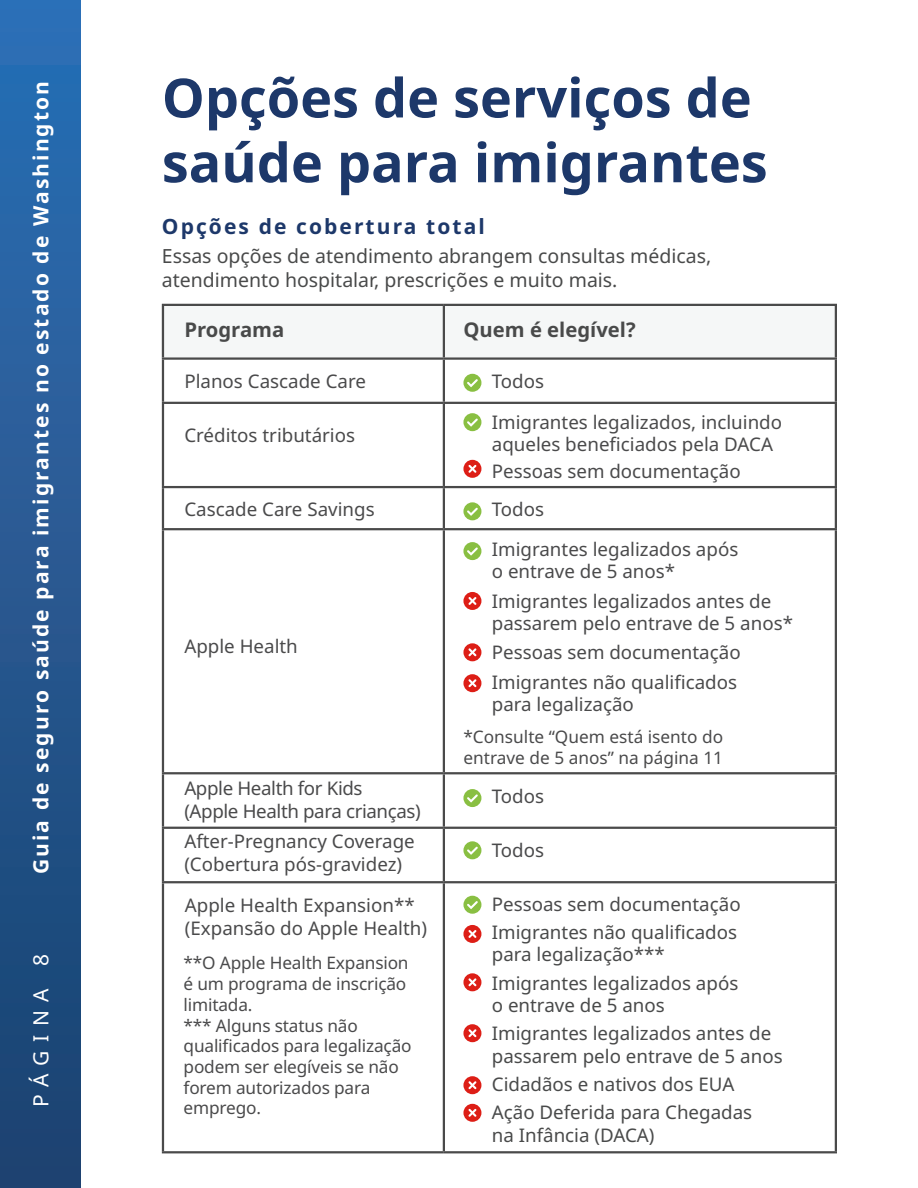
<style>
.page{position:relative;width:918px;height:1188px;background:#fff}
.page>*{position:absolute;margin:0;border:0;box-sizing:border-box;transform-origin:0 0}
.t1{font:700 54px/64.8px "Noto Sans";color:#1d386a}
.t2{font:700 21px "Noto Sans";letter-spacing:.1em;color:#fff}
.t3{font:700 21px "Noto Sans";letter-spacing:.1em;color:#1d386a}
.t4{font:21px "Noto Sans";letter-spacing:.4em;color:#fff}
.t5{font:700 20.25px "Noto Sans";color:#494a4a}
.t6{font:19.5px/23.4px "Noto Sans";color:#494a4a}
.t7{font:18.75px/22.5px "Noto Sans";color:#4a4a4b}
.t8{font:18.75px/22.5px "Noto Sans";color:#494a4a}
.t9{font:18.75px/22.5px "Noto Sans";letter-spacing:-.02em;color:#4a4a4b}
.t10{font:17.25px/20.7px "Noto Sans";letter-spacing:-.01em;color:#4a4a4b}
</style>
<div class="page">
<div style="left:0;top:0;width:81px;height:1188px;background:linear-gradient(to bottom,#2d6fb5,#1c416e)"></div>
<div style="left:162px;top:304px;width:675px;height:55px;background:#f5f7f7"></div>
<hr style="left:162px;top:304px;width:282px;height:2px;background:#4a4a4a">
<hr style="left:162px;top:306px;width:2px;height:51px;background:#4a4a4a">
<hr style="left:444px;top:304px;width:393px;height:2px;background:#4a4a4a">
<hr style="left:443px;top:306px;width:2px;height:51px;background:#4a4a4a">
<hr style="left:835px;top:306px;width:2px;height:51px;background:#4a4a4a">
<hr style="left:162px;top:357px;width:282px;height:3px;background:#4a4a4a">
<hr style="left:162px;top:360px;width:2px;height:42px;background:#4a4a4a">
<hr style="left:444px;top:357px;width:393px;height:3px;background:#4a4a4a">
<hr style="left:443px;top:360px;width:2px;height:42px;background:#4a4a4a">
<hr style="left:835px;top:360px;width:2px;height:42px;background:#4a4a4a">
<hr style="left:162px;top:402px;width:282px;height:2px;background:#4a4a4a">
<hr style="left:162px;top:404px;width:2px;height:82px;background:#4a4a4a">
<hr style="left:444px;top:402px;width:393px;height:2px;background:#4a4a4a">
<hr style="left:443px;top:404px;width:2px;height:82px;background:#4a4a4a">
<hr style="left:835px;top:404px;width:2px;height:82px;background:#4a4a4a">
<hr style="left:162px;top:486px;width:282px;height:2px;background:#4a4a4a">
<hr style="left:162px;top:488px;width:2px;height:40px;background:#4a4a4a">
<hr style="left:444px;top:486px;width:393px;height:2px;background:#4a4a4a">
<hr style="left:443px;top:488px;width:2px;height:40px;background:#4a4a4a">
<hr style="left:835px;top:488px;width:2px;height:40px;background:#4a4a4a">
<hr style="left:162px;top:528px;width:282px;height:2px;background:#4a4a4a">
<hr style="left:162px;top:530px;width:2px;height:242px;background:#4a4a4a">
<hr style="left:444px;top:528px;width:393px;height:2px;background:#4a4a4a">
<hr style="left:443px;top:530px;width:2px;height:242px;background:#4a4a4a">
<hr style="left:835px;top:530px;width:2px;height:242px;background:#4a4a4a">
<hr style="left:162px;top:772px;width:282px;height:2px;background:#4a4a4a">
<hr style="left:162px;top:774px;width:2px;height:53px;background:#4a4a4a">
<hr style="left:444px;top:772px;width:393px;height:2px;background:#4a4a4a">
<hr style="left:443px;top:774px;width:2px;height:53px;background:#4a4a4a">
<hr style="left:835px;top:774px;width:2px;height:53px;background:#4a4a4a">
<hr style="left:162px;top:827px;width:282px;height:2px;background:#4a4a4a">
<hr style="left:162px;top:829px;width:2px;height:52px;background:#4a4a4a">
<hr style="left:444px;top:827px;width:393px;height:2px;background:#4a4a4a">
<hr style="left:443px;top:829px;width:2px;height:52px;background:#4a4a4a">
<hr style="left:835px;top:829px;width:2px;height:52px;background:#4a4a4a">
<hr style="left:162px;top:881px;width:282px;height:2px;background:#4a4a4a">
<hr style="left:162px;top:883px;width:2px;height:268px;background:#4a4a4a">
<hr style="left:444px;top:881px;width:393px;height:2px;background:#4a4a4a">
<hr style="left:443px;top:883px;width:2px;height:268px;background:#4a4a4a">
<hr style="left:835px;top:883px;width:2px;height:268px;background:#4a4a4a">
<hr style="left:162px;top:1151px;width:282px;height:2px;background:#4a4a4a">
<hr style="left:444px;top:1151px;width:393px;height:2px;background:#4a4a4a">
<div style="left:463px;top:374px;width:18px;height:18px;background:#89bf42;border-radius:50%"></div>
<svg style="left:467px;top:379px;width:11px;height:8px"></svg>
<div style="left:463px;top:413px;width:18px;height:18px;background:#89bf42;border-radius:50%"></div>
<svg style="left:467px;top:418px;width:11px;height:9px"></svg>
<div style="left:463px;top:502px;width:18px;height:18px;background:#89bf42;border-radius:50%"></div>
<svg style="left:467px;top:508px;width:11px;height:8px"></svg>
<div style="left:463px;top:542px;width:18px;height:18px;background:#89bf42;border-radius:50%"></div>
<svg style="left:467px;top:547px;width:11px;height:9px"></svg>
<div style="left:463px;top:789px;width:18px;height:18px;background:#89bf42;border-radius:50%"></div>
<svg style="left:467px;top:794px;width:11px;height:9px"></svg>
<div style="left:463px;top:841px;width:18px;height:18px;background:#89bf42;border-radius:50%"></div>
<svg style="left:467px;top:847px;width:11px;height:8px"></svg>
<div style="left:463px;top:896px;width:18px;height:18px;background:#89bf42;border-radius:50%"></div>
<svg style="left:467px;top:901px;width:11px;height:8px"></svg>
<div style="left:463px;top:460px;width:18px;height:18px;background:#dd1e16;border-radius:50%"></div>
<svg style="left:468px;top:465px;width:9px;height:8px"></svg>
<div style="left:463px;top:592px;width:18px;height:18px;background:#dd1e16;border-radius:50%"></div>
<svg style="left:468px;top:597px;width:9px;height:8px"></svg>
<div style="left:463px;top:643px;width:18px;height:18px;background:#dd1e16;border-radius:50%"></div>
<svg style="left:468px;top:648px;width:9px;height:8px"></svg>
<div style="left:463px;top:674px;width:18px;height:18px;background:#dd1e16;border-radius:50%"></div>
<svg style="left:468px;top:679px;width:9px;height:8px"></svg>
<div style="left:463px;top:973px;width:18px;height:18px;background:#dd1e16;border-radius:50%"></div>
<svg style="left:468px;top:978px;width:9px;height:8px"></svg>
<div style="left:463px;top:925px;width:18px;height:18px;background:#dd1e16;border-radius:50%"></div>
<svg style="left:468px;top:930px;width:9px;height:8px"></svg>
<div style="left:463px;top:1024px;width:18px;height:18px;background:#dd1e16;border-radius:50%"></div>
<svg style="left:468px;top:1029px;width:9px;height:8px"></svg>
<div style="left:463px;top:1076px;width:18px;height:18px;background:#dd1e16;border-radius:50%"></div>
<svg style="left:468px;top:1081px;width:9px;height:8px"></svg>
<div style="left:463px;top:1104px;width:18px;height:18px;background:#dd1e16;border-radius:50%"></div>
<svg style="left:468px;top:1109px;width:9px;height:8px"></svg>
<p class="t2" style="left:26px;top:874px;width:795px;rotate:-90deg">Guia de seguro saúde para imigrantes no estado de Washington</p>
<p class="t4" style="left:26px;top:1107px;width:154px;rotate:-90deg">PÁGINA 8</p>
<p class="t1" style="left:162px;top:67px;width:607px">Opções de serviços de saúde para imigrantes</p>
<p class="t3" style="left:162px;top:211px;width:325px">Opções de cobertura total</p>
<p class="t6" style="left:162px;top:245px;width:551px">Essas opções de atendimento abrangem consultas médicas, atendimento hospitalar, prescrições e muito mais.</p>
<p class="t5" style="left:184px;top:315px;width:101px">Programa</p>
<p class="t5" style="left:463px;top:315px;width:174px">Quem é elegível?</p>
<p class="t7" style="left:184px;top:370px;width:183px">Planos Cascade Care</p>
<p class="t7" style="left:492px;top:370px;width:54px">Todos</p>
<p class="t7" style="left:184px;top:425px;width:172px">Créditos tributários</p>
<p class="t7" style="left:184px;top:499px;width:192px">Cascade Care Savings</p>
<p class="t7" style="left:184px;top:636px;width:115px">Apple Health</p>
<p class="t9" style="left:184px;top:778px;width:238px">Apple Health for Kids (Apple Health para crianças)</p>
<p class="t7" style="left:184px;top:831px;width:232px">After-Pregnancy Coverage (Cobertura pós-gravidez)</p>
<p class="t7" style="left:185px;top:895px;width:244px">Apple Health Expansion** (Expansão do Apple Health)</p>
<p class="t10" style="left:184px;top:953px;width:227px">**O Apple Health Expansion é um programa de inscrição limitada.</p>
<p class="t10" style="left:184px;top:1015px;width:230px">*** Alguns status não qualificados para legalização podem ser elegíveis se não forem autorizados para emprego.</p>
<p class="t7" style="left:492px;top:411px;width:292px">Imigrantes legalizados, incluindo aqueles beneficiados pela DACA</p>
<p class="t7" style="left:492px;top:461px;width:250px">Pessoas sem documentação</p>
<p class="t7" style="left:492px;top:499px;width:54px">Todos</p>
<p class="t7" style="left:492px;top:538px;width:248px">Imigrantes legalizados após o entrave de 5 anos*</p>
<p class="t7" style="left:492px;top:590px;width:303px">Imigrantes legalizados antes de passarem pelo entrave de 5 anos*</p>
<p class="t7" style="left:492px;top:642px;width:250px">Pessoas sem documentação</p>
<p class="t7" style="left:492px;top:671px;width:247px">Imigrantes não qualificados para legalização</p>
<p class="t10" style="left:463px;top:727px;width:261px">*Consulte “Quem está isento do entrave de 5 anos” na página 11</p>
<p class="t7" style="left:492px;top:785px;width:54px">Todos</p>
<p class="t7" style="left:492px;top:840px;width:54px">Todos</p>
<p class="t7" style="left:492px;top:893px;width:250px">Pessoas sem documentação</p>
<p class="t8" style="left:492px;top:921px;width:247px">Imigrantes não qualificados para legalização***</p>
<p class="t8" style="left:492px;top:972px;width:248px">Imigrantes legalizados após o entrave de 5 anos</p>
<p class="t8" style="left:492px;top:1023px;width:292px">Imigrantes legalizados antes de passarem pelo entrave de 5 anos</p>
<p class="t8" style="left:492px;top:1073px;width:244px">Cidadãos e nativos dos EUA</p>
<p class="t8" style="left:492px;top:1101px;width:262px">Ação Deferida para Chegadas na Infância (DACA)</p>
</div>
